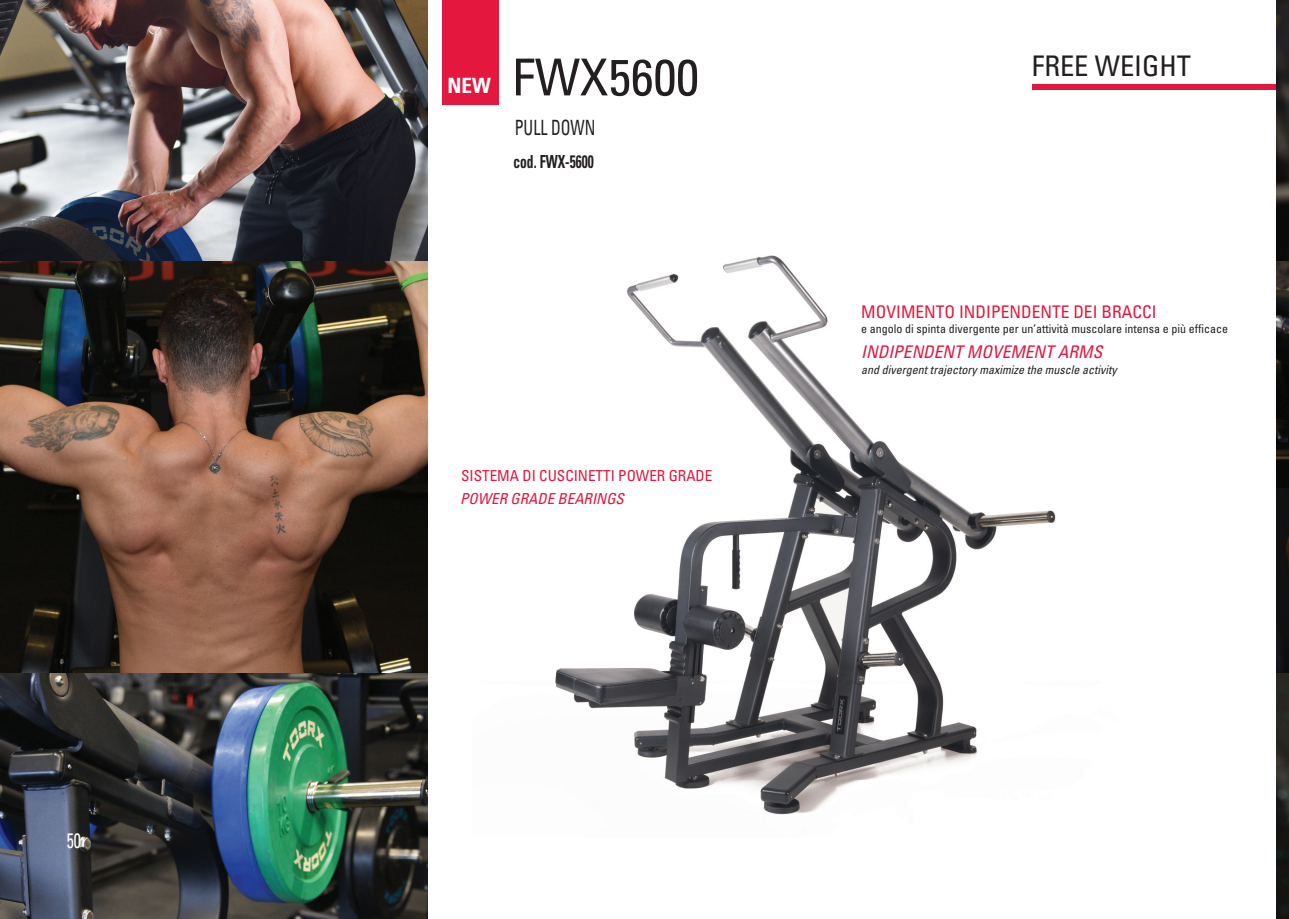
<style>
.page{position:relative;width:1289px;height:919px;background:#fff}
.page>*{position:absolute;margin:0;border:0;box-sizing:border-box;transform-origin:0 0}
.t1{font:condensed 50.85px "Univers LT Std";color:#231f20}
.t2{font:condensed 28.35px "Univers LT Std";color:#231f20}
.t3{font:condensed 21px "Univers LT Std";color:#231f20;scale:.76 1}
.t4{font:700 condensed 21px "Univers LT Std";color:#fff}
.t5{font:condensed 21px "Univers LT Std";color:#fff;scale:.76 1}
.t6{font:700 condensed 18px "Univers LT Std";color:#231f20;scale:.75 1}
.t7{font:condensed 17.4px "Univers LT Std";color:#e4183e}
.t8{font:italic condensed 17.4px "Univers LT Std";color:#e4183e}
.t9{font:condensed 15.15px "Univers LT Std";color:#e4183e}
.t10{font:italic condensed 15.15px "Univers LT Std";color:#e4183e}
.t11{font:condensed 12px "Univers LT Std";color:#231f20}
.t12{font:italic condensed 12px "Univers LT Std";color:#231f20}
</style>
<div class="page">
<img style="left:1276px;top:1px;width:12px;height:672px">
<img style="left:1276px;top:673px;width:12px;height:245px">
<div style="left:1032px;top:85px;width:243px;height:5px;background:#e4183e"></div>
<img style="left:0;top:1px;width:427px;height:672px">
<img style="left:0;top:673px;width:427px;height:245px">
<img style="left:555px;top:255px;width:501px;height:560px">
<div style="left:442px;top:0;width:57px;height:105px;background:#e4183e"></div>
<h3 class="t5" style="left:67px;top:833px;width:20px">50</h3>
<h3 class="t4" style="left:447px;top:78px;width:45px">NEW</h3>
<h1 class="t1" style="left:512px;top:59px;width:188px">FWX5600</h1>
<h3 class="t3" style="left:514px;top:120px;width:108px">PULL DOWN</h3>
<h3 class="t6" style="left:513px;top:155px;width:108px">cod. FWX-5600</h3>
<p class="t9" style="left:461px;top:469px;width:253px">SISTEMA DI CUSCINETTI POWER GRADE</p>
<p class="t10" style="left:460px;top:493px;width:165px">POWER GRADE BEARINGS</p>
<h2 class="t2" style="left:1031px;top:55px;width:161px">FREE WEIGHT</h2>
<h3 class="t7" style="left:861px;top:305px;width:297px">MOVIMENTO INDIPENDENTE DEI BRACCI</h3>
<p class="t11" style="left:861px;top:325px;width:368px">e angolo di spinta divergente per un’attività muscolare intensa e più efficace</p>
<p class="t12" style="left:861px;top:365px;width:257px">and divergent trajectory maximize the muscle activity</p>
<h3 class="t8" style="left:861px;top:346px;width:242px">INDIPENDENT MOVEMENT ARMS</h3>
</div>
